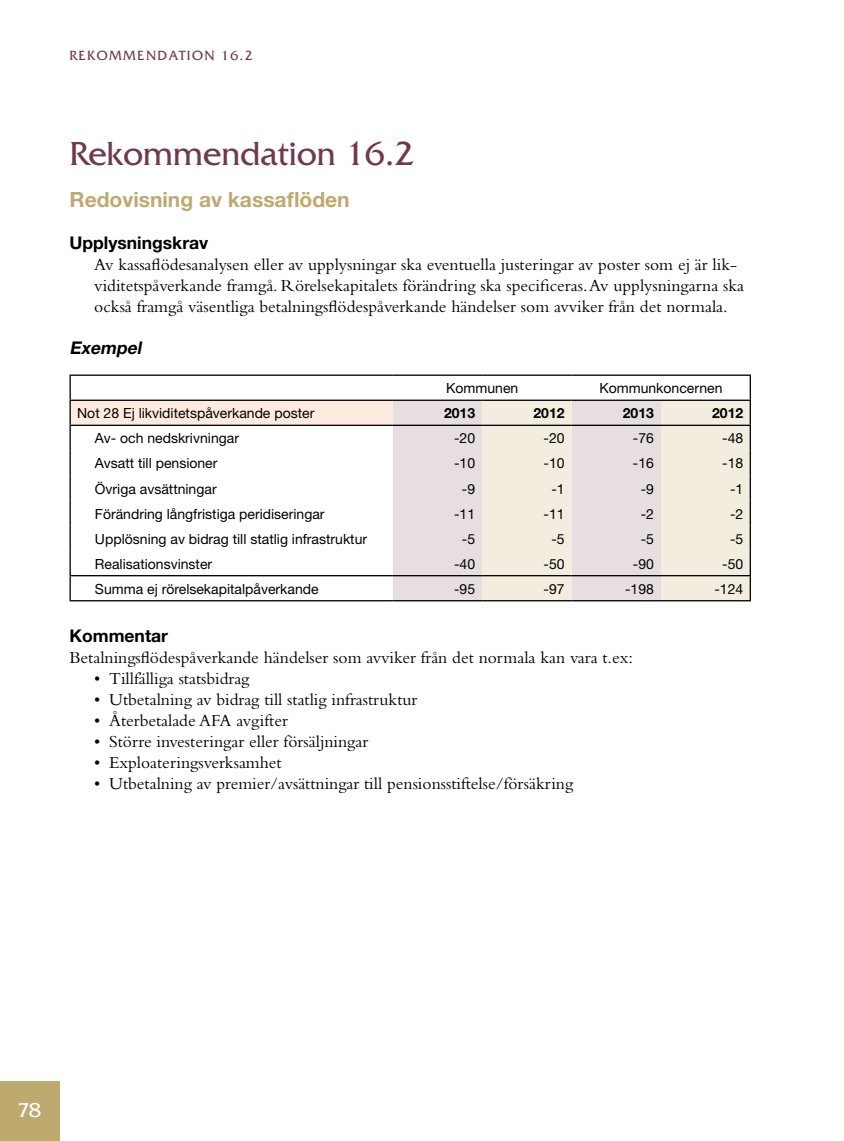
<style>
.page{position:relative;width:844px;height:1141px;background:#fff}
.page>*{position:absolute;margin:0;border:0;box-sizing:border-box;transform-origin:0 0}
.t1{font:35px "Friz Quadrata";color:#6e3a4c}
.t2{font:700 21px "Helvetica Neue";color:#bea96f}
.t3{font:21px "Friz Quadrata";color:#fff}
.t4{font:17.5px/21px "Bembo";color:#000}
.t5{font:700 17.5px "Helvetica Neue";color:#000}
.t6{font:italic 700 17.5px "Helvetica Neue";color:#000}
.t7{font:14px "Helvetica Neue";color:#000}
.t8{font:14px "Friz Quadrata";color:#6e3a4c}
.t9{font:700 14px "Helvetica Neue";color:#000}
</style>
<div class="page">
<div style="left:0;top:1081px;width:60px;height:60px;background:#bea96f"></div>
<div style="left:70px;top:400px;width:323px;height:25px;background:#feebdf"></div>
<div style="left:393px;top:401px;width:89px;height:199px;background:#e6dedf"></div>
<svg style="left:482px;top:401px;width:267px;height:199px;background:#ede7de"></svg>
<hr style="left:69px;top:376px;width:2px;height:24px;background:#000">
<hr style="left:69px;top:401px;width:2px;height:24px;background:#000">
<hr style="left:69px;top:426px;width:2px;height:24px;background:#000">
<hr style="left:69px;top:450px;width:2px;height:25px;background:#000">
<hr style="left:69px;top:475px;width:2px;height:25px;background:#000">
<hr style="left:69px;top:500px;width:2px;height:26px;background:#000">
<hr style="left:69px;top:526px;width:2px;height:25px;background:#000">
<hr style="left:69px;top:551px;width:2px;height:24px;background:#000">
<hr style="left:69px;top:576px;width:2px;height:24px;background:#000">
<svg style="left:749px;top:376px;width:1px;height:224px"></svg>
<hr style="left:69px;top:375px;width:324px;height:1px;background:#000">
<hr style="left:393px;top:375px;width:89px;height:1px;background:#000">
<hr style="left:482px;top:375px;width:89px;height:1px;background:#000">
<hr style="left:571px;top:375px;width:89px;height:1px;background:#000">
<hr style="left:660px;top:375px;width:90px;height:1px;background:#000">
<hr style="left:69px;top:400px;width:324px;height:1px;background:#000">
<hr style="left:393px;top:400px;width:89px;height:1px;background:#000">
<hr style="left:482px;top:400px;width:89px;height:1px;background:#000">
<hr style="left:571px;top:400px;width:89px;height:1px;background:#000">
<hr style="left:660px;top:400px;width:90px;height:1px;background:#000">
<hr style="left:69px;top:425px;width:324px;height:1px;background:#000">
<hr style="left:393px;top:425px;width:89px;height:1px;background:#000">
<hr style="left:482px;top:425px;width:89px;height:1px;background:#000">
<hr style="left:571px;top:425px;width:89px;height:1px;background:#000">
<hr style="left:660px;top:425px;width:90px;height:1px;background:#000">
<hr style="left:69px;top:575px;width:324px;height:1px;background:#000">
<hr style="left:393px;top:575px;width:89px;height:1px;background:#000">
<hr style="left:482px;top:575px;width:89px;height:1px;background:#000">
<hr style="left:571px;top:575px;width:89px;height:1px;background:#000">
<hr style="left:660px;top:575px;width:90px;height:1px;background:#000">
<hr style="left:69px;top:600px;width:324px;height:1px;background:#000">
<hr style="left:393px;top:600px;width:89px;height:1px;background:#000">
<hr style="left:482px;top:600px;width:89px;height:1px;background:#000">
<hr style="left:571px;top:600px;width:89px;height:1px;background:#000">
<hr style="left:660px;top:600px;width:90px;height:1px;background:#000">
<p class="t8" style="left:69px;top:48px;width:41px">REKOMMENDA</p>
<p class="t8" style="left:179px;top:48px;width:18px">TION</p>
<p class="t8" style="left:221px;top:48px;width:33px">16.2</p>
<h1 class="t1" style="left:69px;top:134px;width:346px">Rekommendation 16.2</h1>
<p class="t2" style="left:69px;top:187px;width:282px">Redovisning av kassaflöden</p>
<p class="t5" style="left:69px;top:232px;width:140px">Upplysningskrav</p>
<p class="t4" style="left:94px;top:254px;width:651px">Av kassaflödesanalysen eller av upplysningar ska eventuella justeringar av poster som ej är lik&shy;viditetspåverkande framgå. Rörelsekapitalets förändring ska specificeras. Av upplysningarna ska också framgå väsentliga betalningsflödespåverkande händelser som avviker från det normala.</p>
<p class="t6" style="left:69px;top:337px;width:77px">Exempel</p>
<p class="t7" style="left:446px;top:380px;width:74px">Kommunen</p>
<p class="t7" style="left:599px;top:380px;width:124px">Kommunkoncernen</p>
<p class="t7" style="left:77px;top:405px;width:239px">Not 28 Ej likviditetspåverkande poster</p>
<p class="t9" style="left:444px;top:405px;width:33px">2013</p>
<p class="t9" style="left:533px;top:405px;width:33px">2012</p>
<p class="t9" style="left:622px;top:405px;width:33px">2013</p>
<p class="t9" style="left:712px;top:405px;width:33px">2012</p>
<p class="t7" style="left:95px;top:430px;width:145px">Av- och nedskrivningar</p>
<p class="t7" style="left:454px;top:430px;width:23px">-20</p>
<p class="t7" style="left:543px;top:430px;width:23px">-20</p>
<p class="t7" style="left:632px;top:430px;width:23px">-76</p>
<p class="t7" style="left:722px;top:430px;width:23px">-48</p>
<p class="t7" style="left:95px;top:455px;width:124px">Avsatt till pensioner</p>
<p class="t7" style="left:454px;top:455px;width:23px">-10</p>
<p class="t7" style="left:543px;top:455px;width:23px">-10</p>
<p class="t7" style="left:632px;top:455px;width:23px">-16</p>
<p class="t7" style="left:722px;top:455px;width:23px">-18</p>
<p class="t7" style="left:95px;top:480px;width:123px">Övriga avsättningar</p>
<p class="t7" style="left:462px;top:480px;width:15px">-9</p>
<p class="t7" style="left:551px;top:480px;width:15px">-1</p>
<p class="t7" style="left:640px;top:480px;width:15px">-9</p>
<p class="t7" style="left:729px;top:480px;width:15px">-1</p>
<p class="t7" style="left:95px;top:505px;width:231px">Förändring långfristiga peridiseringar</p>
<p class="t7" style="left:454px;top:505px;width:23px">-11</p>
<p class="t7" style="left:543px;top:505px;width:23px">-11</p>
<p class="t7" style="left:640px;top:505px;width:15px">-2</p>
<p class="t7" style="left:729px;top:505px;width:15px">-2</p>
<p class="t7" style="left:95px;top:530px;width:273px">Upplösning av bidrag till statlig infrastruktur</p>
<p class="t7" style="left:462px;top:530px;width:15px">-5</p>
<p class="t7" style="left:551px;top:530px;width:15px">-5</p>
<p class="t7" style="left:640px;top:530px;width:15px">-5</p>
<p class="t7" style="left:729px;top:530px;width:15px">-5</p>
<p class="t7" style="left:95px;top:555px;width:119px">Realisationsvinster</p>
<p class="t7" style="left:454px;top:555px;width:23px">-40</p>
<p class="t7" style="left:543px;top:555px;width:23px">-50</p>
<p class="t7" style="left:632px;top:555px;width:23px">-90</p>
<p class="t7" style="left:722px;top:555px;width:23px">-50</p>
<p class="t7" style="left:95px;top:580px;width:225px">Summa ej rörelsekapitalpåverkande</p>
<p class="t7" style="left:454px;top:580px;width:23px">-95</p>
<p class="t7" style="left:543px;top:580px;width:23px">-97</p>
<p class="t7" style="left:625px;top:580px;width:30px">-198</p>
<p class="t7" style="left:714px;top:580px;width:30px">-124</p>
<p class="t5" style="left:69px;top:625px;width:100px">Kommentar</p>
<p class="t4" style="left:69px;top:647px;width:565px">Betalningsflödespåverkande händelser som avviker från det normala kan vara t.ex:</p>
<p class="t4" style="left:94px;top:668px;width:157px">• Tillfälliga statsbidrag</p>
<p class="t4" style="left:94px;top:689px;width:324px">• Utbetalning av bidrag till statlig infrastruktur</p>
<p class="t4" style="left:94px;top:710px;width:195px">• Återbetalade AFA avgifter</p>
<p class="t4" style="left:94px;top:731px;width:275px">• Större investeringar eller försäljningar</p>
<p class="t4" style="left:94px;top:752px;width:189px">• Exploateringsverksamhet</p>
<p class="t4" style="left:94px;top:773px;width:480px">• Utbetalning av premier/avsättningar till pensionsstiftelse/försäkring</p>
<p class="t3" style="left:17px;top:1098px;width:25px">78</p>
</div>
